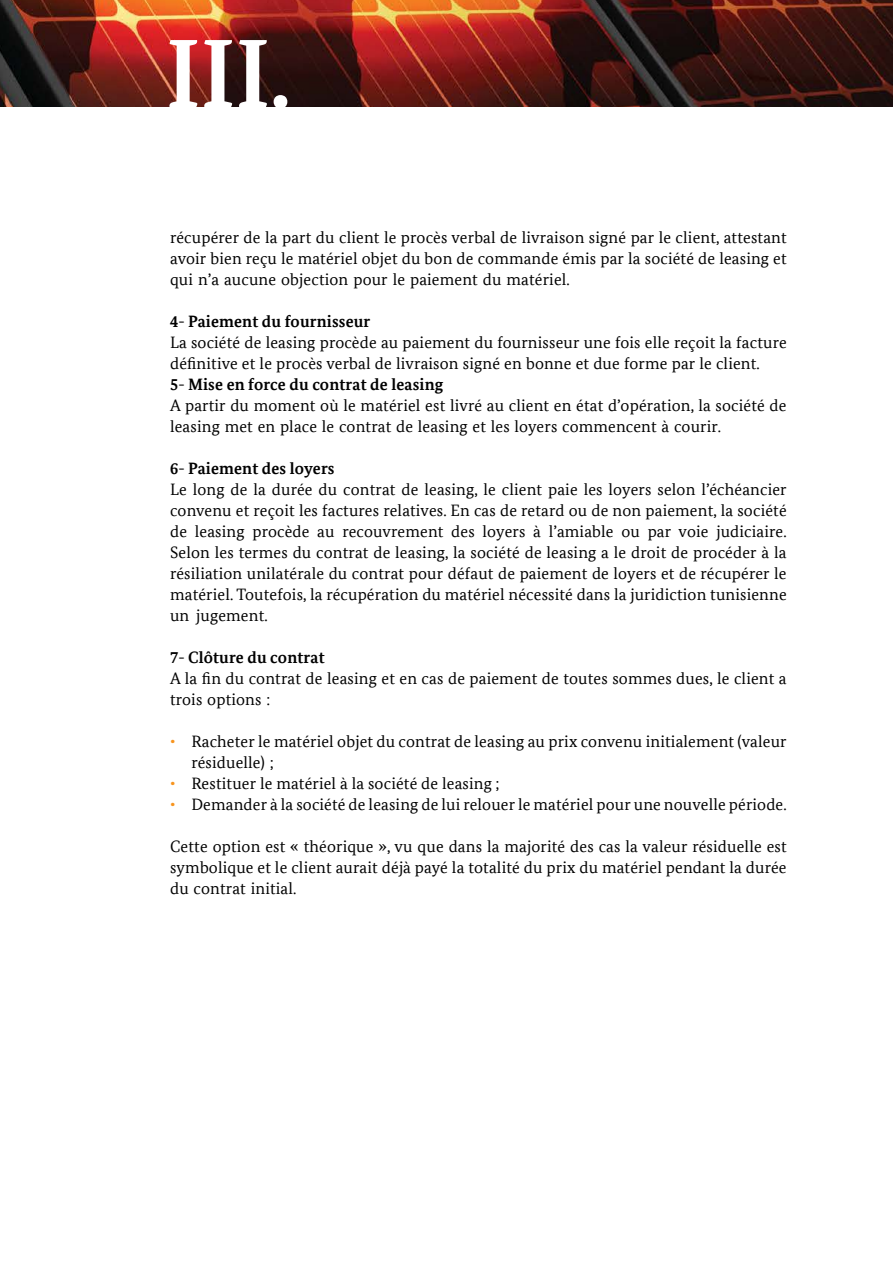
<style>
.page{position:relative;width:893px;height:1263px;background:#fff}
.page>*{position:absolute;margin:0;border:0;box-sizing:border-box;transform-origin:0 0}
.t1{font:700 97.2px "Bundes Serif Office T";color:#fff}
.t2{font:16.5px/21px "Bundes Serif Office T";letter-spacing:.01em;color:#000}
.t3{font:700 16.5px "Bundes Serif Office T";letter-spacing:.01em;color:#000}
.s1{color:#f7941e}
</style>
<div class="page">
<img style="left:0;top:0;width:893px;height:106px">
<h1 class="t1" style="left:166px;top:17px;width:126px">III.</h1>
<p class="t2" style="left:170px;top:227px;width:618px;text-align:justify">récupérer de la part du client le procès verbal de livraison signé par le client, attestant avoir bien reçu le matériel objet du bon de commande émis par la société de leasing et qui n’a aucune objection pour le paiement du matériel.</p>
<p class="t3" style="left:170px;top:312px;width:202px">4- Paiement du fournisseur</p>
<p class="t2" style="left:170px;top:332px;width:618px">La société de leasing procède au paiement du fournisseur une fois elle reçoit la facture définitive et le procès verbal de livraison signé en bonne et due forme par le client.</p>
<p class="t3" style="left:170px;top:375px;width:275px">5- Mise en force du contrat de leasing</p>
<p class="t2" style="left:170px;top:395px;width:618px">A partir du moment où le matériel est livré au client en état d’opération, la société de leasing met en place le contrat de leasing et les loyers commencent à courir.</p>
<p class="t3" style="left:170px;top:459px;width:166px">6- Paiement des loyers</p>
<p class="t2" style="left:170px;top:479px;width:618px;text-align:justify">Le long de la durée du contrat de leasing, le client paie les loyers selon l’échéancier convenu et reçoit les factures relatives. En cas de retard ou de non paiement, la société de leasing procède au recouvrement des loyers à l’amiable ou par voie judiciaire.<br>Selon les termes du contrat de leasing, la société de leasing a le droit de procéder à la résiliation unilatérale du contrat pour défaut de paiement de loyers et de récupérer le matériel. Toutefois, la récupération du matériel nécessité dans la juridiction tunisienne un jugement.</p>
<p class="t3" style="left:170px;top:648px;width:156px">7- Clôture du contrat</p>
<p class="t2" style="left:170px;top:668px;width:618px">A la fin du contrat de leasing et en cas de paiement de toutes sommes dues, le client a trois options :</p>
<p class="t2" style="left:191px;top:731px;width:597px;text-indent:-21px"><span class="s1">•</span> Racheter le matériel objet du contrat de leasing au prix convenu initialement (valeur résiduelle) ;</p>
<p class="t2" style="left:170px;top:773px;width:331px"><span class="s1">•</span> Restituer le matériel à la société de leasing ;</p>
<p class="t2" style="left:170px;top:794px;width:618px"><span class="s1">•</span> Demander à la société de leasing de lui relouer le matériel pour une nouvelle période.</p>
<p class="t2" style="left:170px;top:836px;width:618px;text-align:justify">Cette option est « théorique », vu que dans la majorité des cas la valeur résiduelle est symbolique et le client aurait déjà payé la totalité du prix du matériel pendant la durée du contrat initial.</p>
</div>
